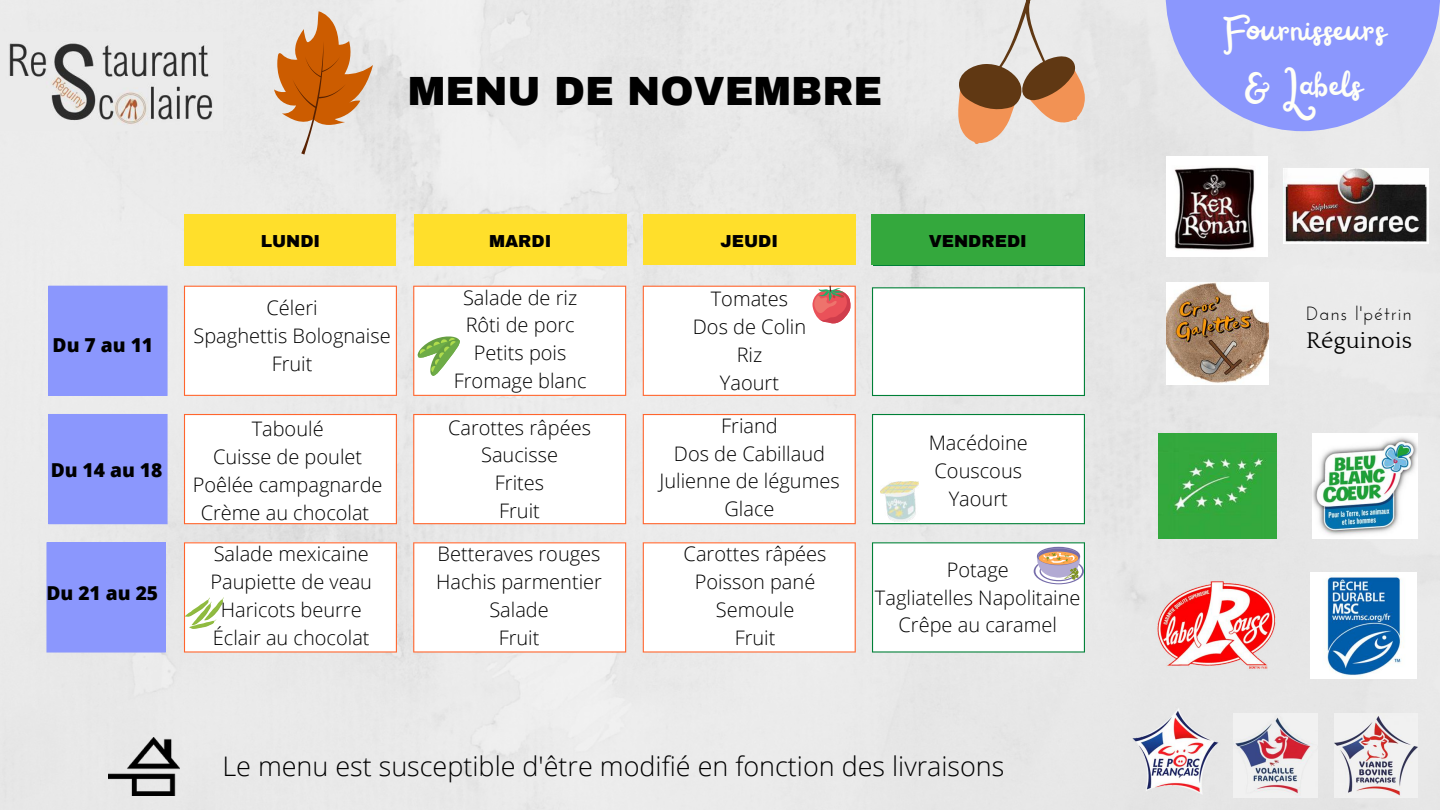
<style>
.page{position:relative;width:1440px;height:810px;background:#e9e8e8}
.page>*{position:absolute;margin:0;border:0;box-sizing:border-box;transform-origin:0 0}
.t1{font:40px/55.5px "Railey";color:#fffff7;text-align:center}
.t2{font:900 39.9px "Archivo";color:#000}
.t3{font:300 27px "Open Sans";color:#000}
.t4{font:23.4px "Quattrocento";letter-spacing:.01em;color:#000}
.t5{font:300 20px/27.8px "Open Sans";color:#000;text-align:center}
.t6{font:800 19.2px "Open Sans";color:#000}
.t7{font:19.1px "Josefin Sans";letter-spacing:.05em;color:#000}
.t8{font:900 17px "Archivo";color:#000}
</style>
<div class="page">
<div style="left:48px;top:286px;width:120px;height:110px;background:#8b97fd"></div>
<div style="left:60px;top:298px;width:95px;height:86px;background:#8b97fd"></div>
<svg style="left:184px;top:286px;width:213px;height:110px"></svg>
<div style="left:196px;top:298px;width:189px;height:86px;background:#fff"></div>
<svg style="left:872px;top:287px;width:213px;height:109px"></svg>
<div style="left:884px;top:300px;width:189px;height:84px;background:#fff"></div>
<div style="left:185px;top:214px;width:211px;height:52px;background:#ffdf2b"></div>
<div style="left:414px;top:214px;width:212px;height:52px;background:#ffdf2b"></div>
<div style="left:643px;top:214px;width:213px;height:51px;background:#ffdf2b"></div>
<div style="left:873px;top:214px;width:212px;height:52px;background:#008037"></div>
<div style="left:48px;top:414px;width:120px;height:110px;background:#8b97fd"></div>
<div style="left:60px;top:426px;width:95px;height:86px;background:#8b97fd"></div>
<svg style="left:184px;top:414px;width:213px;height:110px"></svg>
<div style="left:196px;top:426px;width:189px;height:86px;background:#fff"></div>
<svg style="left:413px;top:414px;width:213px;height:110px"></svg>
<div style="left:425px;top:426px;width:189px;height:86px;background:#fff"></div>
<svg style="left:643px;top:414px;width:213px;height:110px"></svg>
<div style="left:655px;top:426px;width:188px;height:86px;background:#fff"></div>
<svg style="left:872px;top:414px;width:213px;height:110px"></svg>
<div style="left:884px;top:426px;width:189px;height:86px;background:#fff"></div>
<div style="left:46px;top:542px;width:120px;height:111px;background:#8b97fd"></div>
<div style="left:59px;top:555px;width:94px;height:85px;background:#8b97fd"></div>
<svg style="left:413px;top:542px;width:213px;height:111px"></svg>
<div style="left:425px;top:555px;width:189px;height:85px;background:#fff"></div>
<svg style="left:643px;top:542px;width:213px;height:111px"></svg>
<div style="left:655px;top:555px;width:188px;height:85px;background:#fff"></div>
<img style="left:1166px;top:157px;width:102px;height:100px">
<svg style="left:1166px;top:0;width:274px;height:131px;background:#9fa9f8"></svg>
<img style="left:1284px;top:169px;width:144px;height:75px">
<img style="left:1166px;top:282px;width:102px;height:102px">
<img style="left:1159px;top:433px;width:117px;height:106px">
<img style="left:1312px;top:433px;width:106px;height:106px">
<img style="left:1158px;top:579px;width:118px;height:92px">
<img style="left:1310px;top:572px;width:107px;height:107px">
<img style="left:109px;top:738px;width:71px;height:57px">
<svg style="left:184px;top:542px;width:213px;height:111px"></svg>
<img style="left:0;top:33px;width:223px;height:98px">
<img style="left:1130px;top:704px;width:94px;height:93px">
<img style="left:1233px;top:713px;width:84px;height:84px">
<img style="left:1335px;top:713px;width:82px;height:84px">
<svg style="left:643px;top:286px;width:213px;height:110px"></svg>
<div style="left:871px;top:214px;width:213px;height:51px;background:#34a83d"></div>
<svg style="left:413px;top:286px;width:213px;height:110px"></svg>
<img style="left:881px;top:481px;width:38px;height:40px">
<svg style="left:957px;top:0;width:128px;height:144px;background:#ccb3a0"></svg>
<svg style="left:274px;top:11px;width:99px;height:144px;background:#d9a982"></svg>
<svg style="left:872px;top:542px;width:213px;height:111px"></svg>
<h2 class="t2" style="left:408px;top:70px;width:476px">MENU DE NOVEMBRE</h2>
<p class="t6" style="left:53px;top:332px;width:102px">Du 7 au 11</p>
<p class="t6" style="left:51px;top:457px;width:113px">Du 14 au 18</p>
<p class="t6" style="left:46px;top:580px;width:113px">Du 21 au 25</p>
<p class="t8" style="left:261px;top:232px;width:61px">LUNDI</p>
<p class="t8" style="left:489px;top:232px;width:64px">MARDI</p>
<p class="t8" style="left:720px;top:232px;width:59px">JEUDI</p>
<p class="t8" style="left:929px;top:232px;width:100px">VENDREDI</p>
<p class="t5" style="left:194px;top:294px;width:199px">Céleri<br>Spaghettis Bolognaise<br>Fruit</p>
<p class="t5" style="left:193px;top:415px;width:191px">Taboulé<br>Cuisse de poulet<br>Poêlée campagnarde<br>Crème au chocolat</p>
<p class="t5" style="left:210px;top:540px;width:163px">Salade mexicaine<br>Paupiette de veau<br>Haricots beurre<br>Éclair au chocolat</p>
<p class="t5" style="left:454px;top:283px;width:134px">Salade de riz<br>Rôti de porc<br>Petits pois<br>Fromage blanc</p>
<p class="t5" style="left:448px;top:413px;width:144px">Carottes râpées<br>Saucisse<br>Frites<br>Fruit</p>
<p class="t5" style="left:693px;top:285px;width:115px">Tomates<br>Dos de Colin<br>Riz<br>Yaourt</p>
<p class="t5" style="left:659px;top:411px;width:182px">Friand<br>Dos de Cabillaud<br>Julienne de légumes<br>Glace</p>
<p class="t5" style="left:436px;top:540px;width:167px">Betteraves rouges<br>Hachis parmentier<br>Salade<br>Fruit</p>
<p class="t5" style="left:684px;top:540px;width:144px">Carottes râpées<br>Poisson pané<br>Semoule<br>Fruit</p>
<p class="t5" style="left:929px;top:429px;width:101px">Macédoine<br>Couscous<br>Yaourt</p>
<p class="t5" style="left:875px;top:555px;width:207px">Potage<br>Tagliatelles Napolitaine<br>Crêpe au caramel</p>
<h3 class="t3" style="left:222px;top:747px;width:784px">Le menu est susceptible d'être modifié en fonction des livraisons</h3>
<h1 class="t1" style="left:1221px;top:7px;width:164px">Fournisseurs &amp; Labels</h1>
<p class="t7" style="left:1306px;top:306px;width:107px">Dans l'pétrin</p>
<p class="t4" style="left:1306px;top:328px;width:107px">Réguinois</p>
</div>
